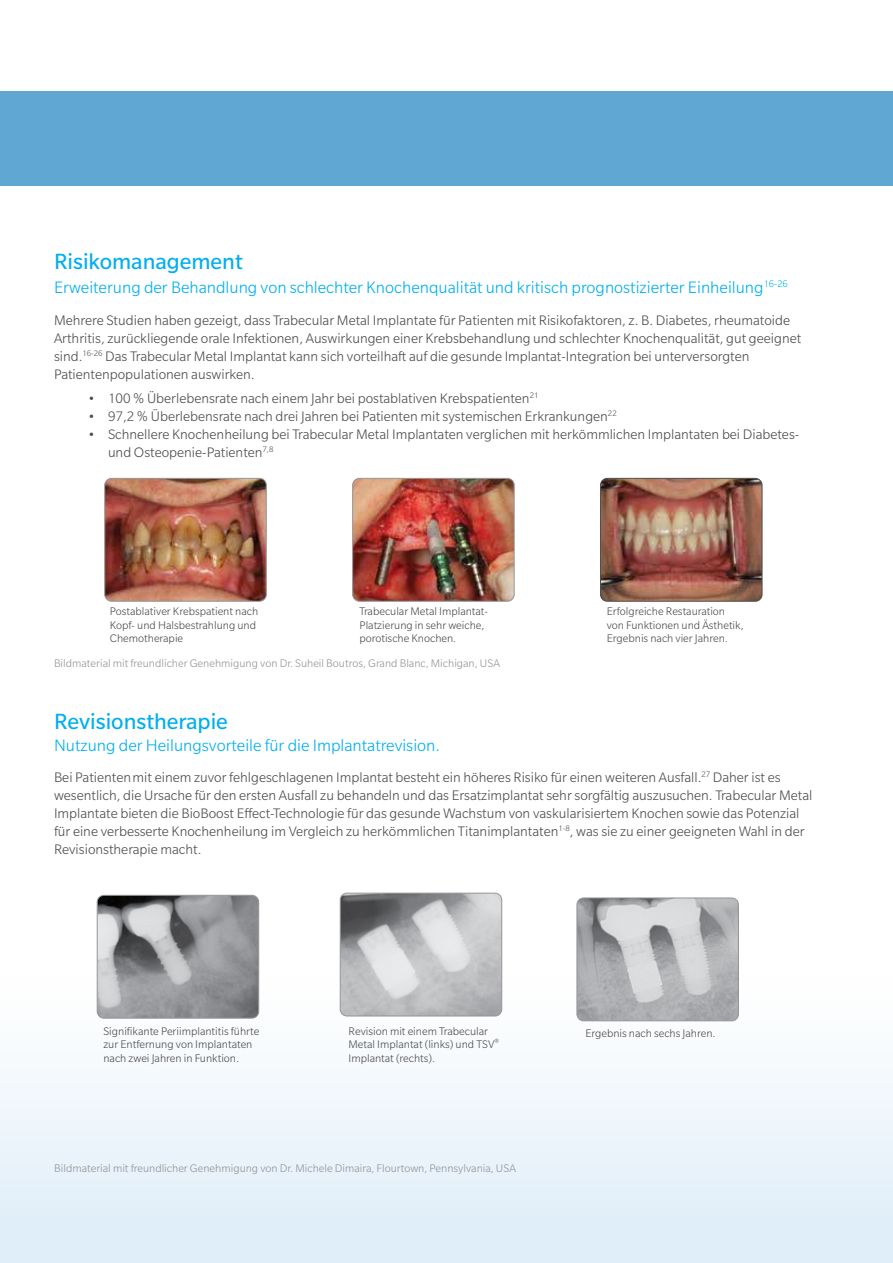
<style>
.page{position:relative;width:893px;height:1263px;background:#fff}
.page>*{position:absolute;margin:0;border:0;box-sizing:border-box;transform-origin:0 0}
.t1{font:24px "Slate Pro";color:#00aeef}
.t2{font:300 18px "Slate Pro";color:#00aeef}
.t3{font:300 15px/18px "Slate Pro";color:#4d4d4f}
.t4{font:300 12px/13.5px "Slate Pro";color:#4d4d4f}
.t5{font:300 12px "Slate Pro";color:#939598}
</style>
<div class="page">
<div style="left:0;top:91px;width:893px;height:95px;background:#61a7d3"></div>
<div style="left:0;top:976px;width:893px;height:287px;background:linear-gradient(to bottom,#fffefe,#ddedf9)"></div>
<img style="left:105px;top:478px;width:161px;height:123px">
<div style="left:105px;top:478px;width:162px;height:123px;border:1px solid #939598;border-radius:7px"></div>
<img style="left:353px;top:478px;width:161px;height:123px">
<div style="left:352px;top:478px;width:162px;height:123px;border:1px solid #939598;border-radius:7px"></div>
<img style="left:600px;top:478px;width:162px;height:123px">
<div style="left:600px;top:478px;width:162px;height:123px;border:1px solid #4d4d4f;border-radius:7px"></div>
<img style="left:97px;top:895px;width:162px;height:123px">
<div style="left:97px;top:895px;width:162px;height:123px;border:1px solid #939598;border-radius:7px"></div>
<img style="left:340px;top:893px;width:162px;height:123px">
<div style="left:340px;top:893px;width:162px;height:123px;border:1px solid #939598;border-radius:7px"></div>
<img style="left:577px;top:898px;width:161px;height:123px">
<div style="left:577px;top:898px;width:162px;height:123px;border:1px solid #939598;border-radius:7px"></div>
<h1 class="t1" style="left:54px;top:249px;width:190px">Risikomanagement</h1>
<p class="t2" style="left:54px;top:278px;width:735px">Erweiterung der Behandlung von schlechter Knochenqualität und kritisch prognostizierter Einheilung<sup>16-26</sup></p>
<p class="t3" style="left:54px;top:311px;width:749px">Mehrere Studien haben gezeigt, dass Trabecular Metal Implantate für Patienten mit Risikofaktoren, z. B. Diabetes, rheumatoide Arthritis, zurückliegende orale Infektionen, Auswirkungen einer Krebsbehandlung und schlechter Knochenqualität, gut geeignet sind.<sup>16-26</sup> Das Trabecular Metal Implantat kann sich vorteilhaft auf die gesunde Implantat-Integration bei unterversorgten Patientenpopulationen auswirken.</p>
<p class="t3" style="left:88px;top:389px;width:452px">• 100 % Überlebensrate nach einem Jahr bei postablativen Krebspatienten<sup>21</sup></p>
<p class="t3" style="left:88px;top:407px;width:530px">• 97,2 % Überlebensrate nach drei Jahren bei Patienten mit systemischen Erkrankungen<sup>22</sup></p>
<p class="t3" style="left:108px;top:425px;width:693px;text-indent:-20px">• Schnellere Knochenheilung bei Trabecular Metal Implantaten verglichen mit herkömmlichen Implantaten bei Diabetes&shy;und Osteopenie-Patienten<sup>7,8</sup></p>
<p class="t4" style="left:110px;top:604px;width:150px">Postablativer Krebspatient nach<br>Kopf- und Halsbestrahlung und<br>Chemotherapie</p>
<p class="t4" style="left:359px;top:604px;width:130px">Trabecular Metal Implantat-<br>Platzierung in sehr weiche, porotische Knochen.</p>
<p class="t4" style="left:607px;top:604px;width:138px">Erfolgreiche Restauration von Funktionen und Ästhetik,<br>Ergebnis nach vier Jahren.</p>
<p class="t5" style="left:54px;top:657px;width:447px">Bildmaterial mit freundlicher Genehmigung von Dr. Suheil Boutros, Grand Blanc, Michigan, USA</p>
<h1 class="t1" style="left:54px;top:709px;width:175px">Revisionstherapie</h1>
<p class="t2" style="left:54px;top:736px;width:387px">Nutzung der Heilungsvorteile für die Implantatrevision.</p>
<p class="t3" style="left:54px;top:768px;width:760px">Bei Patientenmit einem zuvor fehlgeschlagenen Implantat besteht ein höheres Risiko für einen weiteren Ausfall.<sup>27</sup> Daher ist es wesentlich, die Ursache für den ersten Ausfall zu behandeln und das Ersatzimplantat sehr sorgfältig auszusuchen. Trabecular Metal Implantate bieten die BioBoost Effect-Technologie für das gesunde Wachstum von vaskularisiertem Knochen sowie das Potenzial für eine verbesserte Knochenheilung im Vergleich zu herkömmlichen Titanimplantaten<sup>1-8</sup>, was sie zu einer geeigneten Wahl in der Revisionstherapie macht.</p>
<p class="t4" style="left:103px;top:1024px;width:157px">Signifikante Periimplantitis führte zur Entfernung von Implantaten nach zwei Jahren in Funktion.</p>
<p class="t4" style="left:348px;top:1024px;width:152px">Revision mit einem Trabecular<br>Metal Implantat (links) und TSV<sup>®<br></sup>Implantat (rechts).</p>
<p class="t4" style="left:585px;top:1027px;width:132px">Ergebnis nach sechs Jahren.</p>
<p class="t5" style="left:54px;top:1161px;width:463px">Bildmaterial mit freundlicher Genehmigung von Dr. Michele Dimaira, Flourtown, Pennsylvania, USA</p>
</div>
